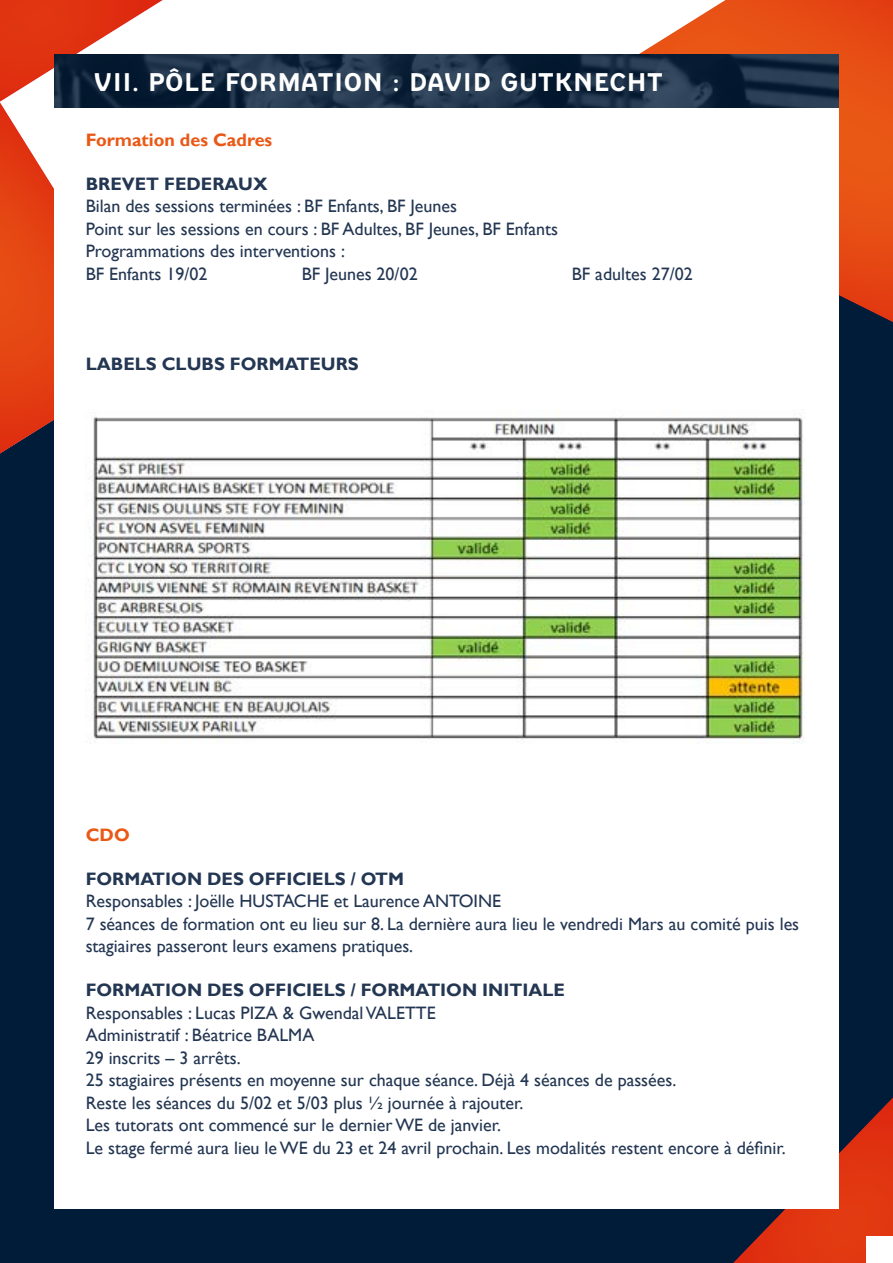
<style>
.page{position:relative;width:893px;height:1263px;background:#001c39}
.page>*{position:absolute;margin:0;border:0;box-sizing:border-box;transform-origin:0 0}
.t1{font:25.5px "FFBB";color:#fff}
.t2{font:18px/22.5px "Gill Sans";color:#233652}
.t3{font:700 18px "Gill Sans";color:#233652}
.t4{font:700 18px "Gill Sans";color:#ea5816}
</style>
<div class="page">
<svg style="left:725px;top:0;width:168px;height:322px;background:#df4c15"></svg>
<svg style="left:184px;top:0;width:541px;height:54px;background:#fdf1ec"></svg>
<svg style="left:0;top:0;width:184px;height:63px;background:#ea765f"></svg>
<svg style="left:0;top:63px;width:54px;height:391px;background:#dd5b38"></svg>
<svg style="left:733px;top:1097px;width:160px;height:166px"></svg>
<div style="left:866px;top:1236px;width:27px;height:27px;background:#fff"></div>
<div style="left:54px;top:108px;width:785px;height:1101px;background:#fff"></div>
<img style="left:54px;top:54px;width:785px;height:54px">
<img style="left:88px;top:409px;width:717px;height:335px">
<h1 class="t1" style="left:94px;top:68px;width:571px">VII. PÔLE FORMATION : DAVID GUTKNECHT</h1>
<p class="t4" style="left:86px;top:129px;width:188px">Formation des Cadres</p>
<p class="t3" style="left:86px;top:173px;width:183px">BREVET FEDERAUX</p>
<p class="t2" style="left:86px;top:195px;width:474px">Bilan des sessions terminées : BF Enfants, BF Jeunes<br>Point sur les sessions en cours : BF Adultes, BF Jeunes, BF Enfants Programmations des interventions :<br>BF Enfants 19/02</p>
<p class="t2" style="left:302px;top:263px;width:117px">BF Jeunes 20/02</p>
<p class="t2" style="left:572px;top:263px;width:122px">BF adultes 27/02</p>
<p class="t3" style="left:86px;top:353px;width:275px">LABELS CLUBS FORMATEURS</p>
<p class="t4" style="left:86px;top:824px;width:46px">CDO</p>
<p class="t3" style="left:86px;top:868px;width:320px">FORMATION DES OFFICIELS / OTM</p>
<p class="t2" style="left:86px;top:890px;width:715px">Responsables : Joëlle HUSTACHE et Laurence ANTOINE<br>7 séances de formation ont eu lieu sur 8. La dernière aura lieu le vendredi Mars au comité puis les stagiaires passeront leurs examens pratiques.</p>
<p class="t3" style="left:86px;top:979px;width:481px">FORMATION DES OFFICIELS / FORMATION INITIALE</p>
<p class="t2" style="left:86px;top:1002px;width:701px">Responsables : Lucas PIZA &amp; Gwendal VALETTE<br>Administratif : Béatrice BALMA<br>29 inscrits – 3 arrêts.<br>25 stagiaires présents en moyenne sur chaque séance. Déjà 4 séances de passées.<br>Reste les séances du 5/02 et 5/03 plus ½ journée à rajouter.<br>Les tutorats ont commencé sur le dernier WE de janvier.<br>Le stage fermé aura lieu le WE du 23 et 24 avril prochain. Les modalités restent encore à définir.</p>
</div>
